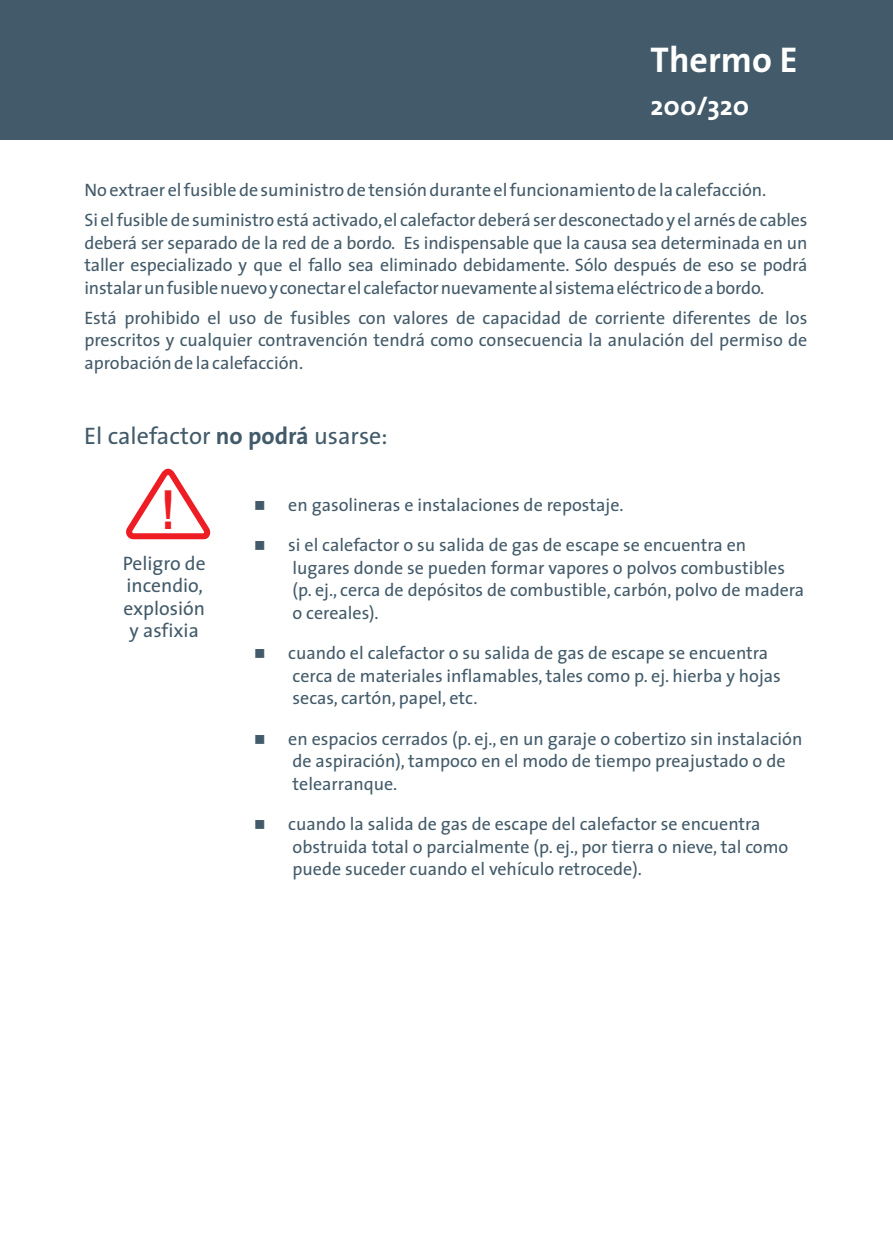
<style>
.page{position:relative;width:893px;height:1259px;background:#fff}
.page>*{position:absolute;margin:0;border:0;box-sizing:border-box;transform-origin:0 0}
.t1{font:700 54px "Arial";color:#ee1d23;scale:.79 1}
.t2{font:700 36px "The Sans";color:#fff}
.t3{font:700 27px "The Sans";color:#fff}
.t4{font:24px "The Sans";color:#425a69}
.t5{font:19.5px/22.5px "The Sans";color:#425a69;text-align:center}
.t6{font:18px/22.5px "The Sans";color:#425a69}
.s1{font-weight:700}
</style>
<div class="page">
<div style="left:0;top:0;width:893px;height:140px;background:#425a69"></div>
<svg style="left:126px;top:468px;width:85px;height:72px"></svg>
<h2 class="t2" style="left:651px;top:48px;width:148px">Thermo E</h2>
<h3 class="t3" style="left:651px;top:96px;width:100px">200/320</h3>
<p class="t6" style="left:85px;top:178px;width:724px;line-height:30px">No extraer el fusible de suministro de tensión durante el funcionamiento de la calefacción.<br>Si elfusiblede suministro está activado,el calefactordeberá serdesconectado y el arnésde cables</p>
<p class="t6" style="left:84px;top:234px;width:724px;text-align:justify">deberá ser separado de la red de a bordo. Es indispensable que la causa sea determinada en un taller especializado y que el fallo sea eliminado debidamente. Sólo después de eso se podrá instalarunfusiblenuevoyconectarel calefactornuevamenteal sistemaeléctricodeabordo.</p>
<p class="t6" style="left:84px;top:309px;width:724px;text-align:justify">Está prohibido el uso de fusibles con valores de capacidad de corriente diferentes de los prescritos y cualquier contravención tendrá como consecuencia la anulación del permiso de aprobación de la calefacción.</p>
<h3 class="t4" style="left:84px;top:427px;width:305px">El calefactor <span class="s1">no podrá</span> usarse:</h3>
<h1 class="t1" style="left:161px;top:490px;width:20px">!</h1>
<p class="t6" style="left:254px;top:496px;width:371px">■ en gasolineras e instalaciones de repostaje.</p>
<p class="t6" style="left:293px;top:536px;width:513px;text-indent:-38px">■ si el calefactor o su salida de gas de escape se encuentra en lugares donde se pueden formar vapores o polvos combustibles (p. ej., cerca de depósitos de combustible, carbón, polvo de madera o cereales).</p>
<p class="t6" style="left:293px;top:644px;width:490px;text-indent:-38px">■ cuando el calefactor o su salida de gas de escape se encuentra cerca de materiales inflamables, tales como p. ej. hierba y hojas secas, cartón, papel, etc.</p>
<p class="t6" style="left:293px;top:730px;width:511px;text-indent:-38px">■ en espacios cerrados (p. ej., en un garaje o cobertizo sin instalación de aspiración), tampoco en el modo de tiempo preajustado o de telearranque.</p>
<p class="t6" style="left:293px;top:816px;width:497px;text-indent:-38px">■ cuando la salida de gas de escape del calefactor se encuentra obstruida total o parcialmente (p. ej., por tierra o nieve, tal como puede suceder cuando el vehículo retrocede).</p>
<p class="t5" style="left:123px;top:555px;width:85px">Peligro de incendio, explosión y asfixia</p>
</div>
